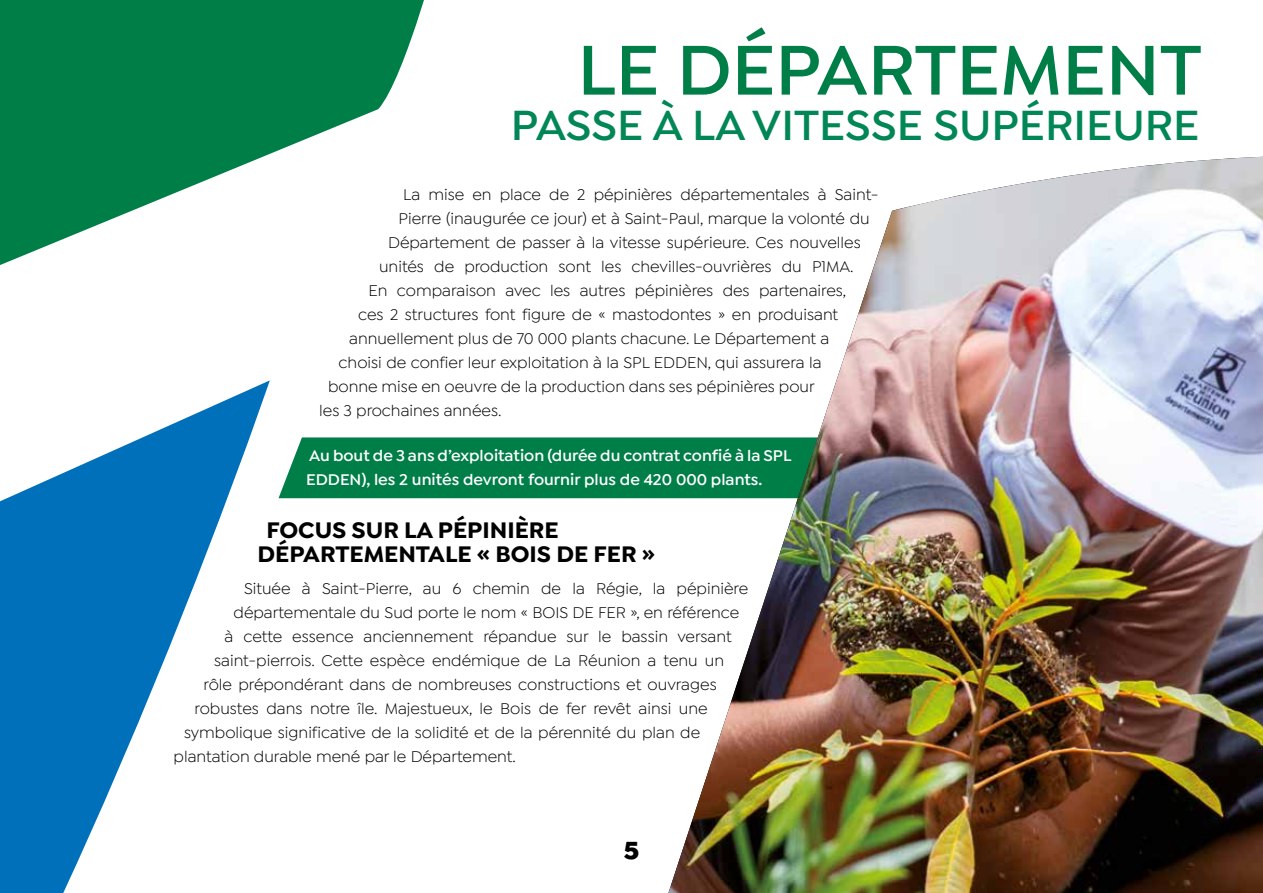
<style>
.page{position:relative;width:1263px;height:893px;background:#fff}
.page>*{position:absolute;margin:0;border:0;box-sizing:border-box;transform-origin:0 0}
.t1{font:600 75px "Isidora Sans";color:#007e48}
.t2{font:600 45px "Isidora Sans";color:#008755}
.t3{font:900 25.5px "Isidora Sans";color:#000}
.t4{font:700 24px/24px "Isidora Sans";color:#000}
.t5{font:16.5px "Isidora Sans";color:#000}
.t6{font:600 16.5px/24px "Isidora Sans";color:#fff}
</style>
<div class="page">
<div style="left:279px;top:437px;width:235px;height:61px;background:#007e48"></div>
<svg style="left:514px;top:156px;width:749px;height:343px"></svg>
<img style="left:668px;top:157px;width:595px;height:736px">
<svg style="left:0;top:0;width:424px;height:265px;fill:#007e48"></svg>
<svg style="left:0;top:380px;width:270px;height:513px;fill:#0070ba"></svg>
<h1 class="t1" style="left:577px;top:26px;width:626px">LE DÉPARTEMENT</h1>
<h2 class="t2" style="left:511px;top:99px;width:690px">PASSE À LA VITESSE SUPÉRIEURE</h2>
<p class="t5" style="left:403px;top:185px;width:477px">La mise en place de 2 pépinières départementales à Saint-</p>
<p class="t5" style="left:399px;top:209px;width:473px">Pierre (inaugurée ce jour) et à Saint-Paul, marque la volonté du</p>
<p class="t5" style="left:388px;top:233px;width:474px">Département de passer à la vitesse supérieure. Ces nouvelles</p>
<p class="t5" style="left:379px;top:257px;width:476px">unités de production sont les chevilles-ouvrières du P1MA.</p>
<p class="t5" style="left:369px;top:281px;width:479px">En comparaison avec les autres pépinières des partenaires,</p>
<p class="t5" style="left:358px;top:305px;width:482px">ces 2 structures font figure de « mastodontes » en produisant</p>
<p class="t5" style="left:349px;top:329px;width:482px">annuellement plus de 70 000 plants chacune. Le Département a</p>
<p class="t5" style="left:339px;top:353px;width:485px">choisi de confier leur exploitation à la SPL EDDEN, qui assurera la</p>
<p class="t5" style="left:328px;top:377px;width:488px">bonne mise en oeuvre de la production dans ses pépinières pour</p>
<p class="t5" style="left:319px;top:401px;width:184px">les 3 prochaines années.</p>
<p class="t6" style="left:306px;top:444px;width:487px">Au bout de 3 ans d’exploitation (durée du contrat confié à la SPL<br>EDDEN), les 2 unités devront fournir plus de 420 000 plants.</p>
<h3 class="t4" style="left:258px;top:518px;width:399px;text-indent:9px">FOCUS SUR LA PÉPINIÈRE<br>DÉPARTEMENTALE « BOIS DE FER »</h3>
<p class="t5" style="left:244px;top:580px;width:506px">Située à Saint-Pierre, au 6 chemin de la Régie, la pépinière</p>
<p class="t5" style="left:234px;top:604px;width:507px">départementale du Sud porte le nom « BOIS DE FER », en référence</p>
<p class="t5" style="left:225px;top:628px;width:509px">à cette essence anciennement répandue sur le bassin versant</p>
<p class="t5" style="left:214px;top:652px;width:512px">saint-pierrois. Cette espèce endémique de La Réunion a tenu un</p>
<p class="t5" style="left:204px;top:676px;width:515px">rôle prépondérant dans de nombreuses constructions et ouvrages</p>
<p class="t5" style="left:195px;top:700px;width:515px">robustes dans notre île. Majestueux, le Bois de fer revêt ainsi une</p>
<p class="t5" style="left:184px;top:724px;width:518px">symbolique significative de la solidité et de la pérennité du plan de</p>
<p class="t5" style="left:174px;top:748px;width:344px">plantation durable mené par le Département.</p>
<h3 class="t3" style="left:624px;top:834px;width:17px">5</h3>
</div>
